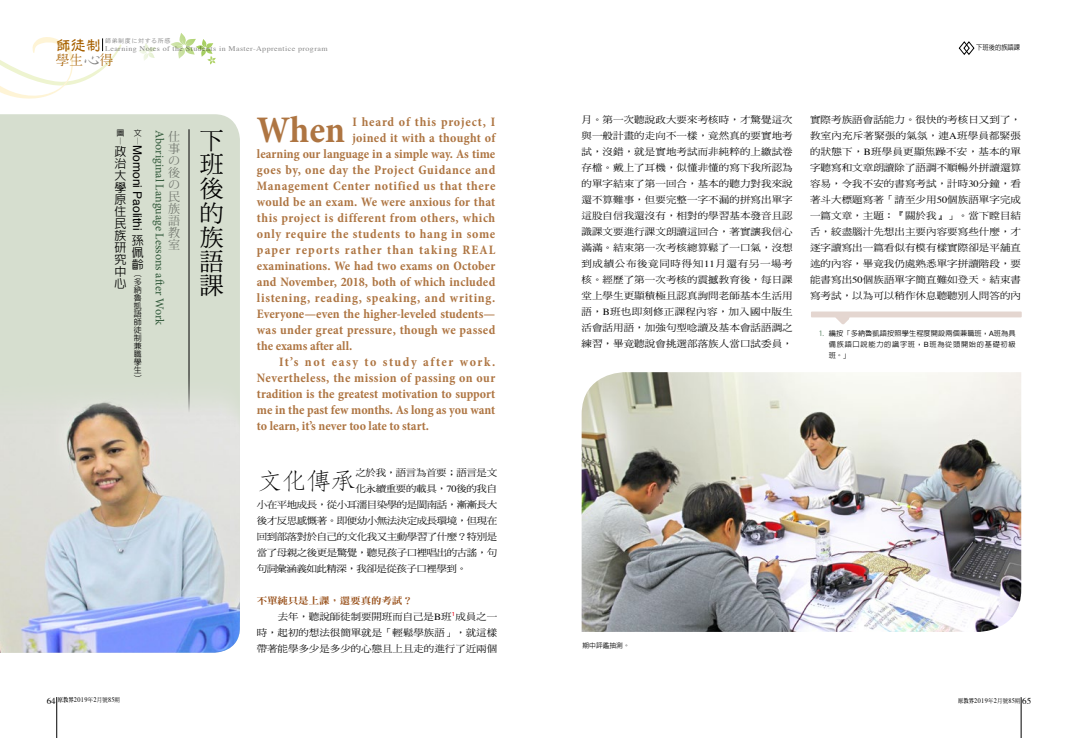
<style>
.page{position:relative;width:1078px;height:738px;background:#fff}
.page>*{position:absolute;margin:0;border:0;box-sizing:border-box;transform-origin:0 0}
.t1{font:700 condensed 37.9px "Minion Pro";color:#ae7542}
.t2{font:24px/24px "DF Ming Std W5";color:#000;text-align:justify}
.t3{font:300 23.8px "AR Fang Song B5 HK";color:#000;scale:1.11 1}
.t4{font:500 13.6px "AR Ming B5";color:#a76000}
.t5{font:700 condensed 13px "Minion Pro";letter-spacing:.025em;color:#ae7542}
.t6{font:700 condensed 13px "Minion Pro";letter-spacing:-.005em;color:#ae7542}
.t7{font:700 condensed 13px "Minion Pro";letter-spacing:.045em;color:#ae7542}
.t8{font:700 condensed 13px "Minion Pro";color:#ae7542}
.t9{font:700 condensed 13px "Minion Pro";letter-spacing:.005em;color:#ae7542}
.t10{font:700 condensed 13px "Minion Pro";letter-spacing:.055em;color:#ae7542}
.t11{font:700 condensed 13px "Minion Pro";letter-spacing:.05em;color:#ae7542}
.t12{font:700 condensed 13px "Minion Pro";letter-spacing:.085em;color:#ae7542}
.t13{font:700 condensed 13px "Minion Pro";letter-spacing:.12em;color:#ae7542}
.t14{font:700 condensed 13px "Minion Pro";letter-spacing:.065em;color:#ae7542}
.t15{font:12px "Minion Pro";letter-spacing:-.005em;color:#396545}
.t16{font:500 12px/12px "AR Hei B5";color:#000;text-align:justify}
.t17{font:12px "Helvetica";color:#000}
.t18{font:12px/12px "Koz Min Pro";color:#898989;text-align:justify}
.t19{font:9.4px/16px "DF Ming Std W5";letter-spacing:-.005em;color:#000;text-align:justify;scale:1.11 1}
.t20{font:9.4px "DF Ming Std W5";letter-spacing:-.05em;color:#000;scale:1.11 1}
.t21{font:9.4px "DF Ming Std W5";letter-spacing:-.035em;color:#000;scale:1.11 1}
.t22{font:9.4px "DF Ming Std W9";letter-spacing:-.01em;color:#974e17;scale:1.11 1}
.t23{font:9.4px "DF Ming Std W5";letter-spacing:-.04em;color:#000;scale:1.11 1}
.t24{font:500 8px/8px "AR Hei B5";color:#000}
.t25{font:7.2px "Times";letter-spacing:.05em;color:#898989;scale:1.11 1}
.t26{font:500 7.2px/11px "AR Hei B5";letter-spacing:.055em;color:#000;text-align:justify}
.t27{font:7px "Times";letter-spacing:.05em;color:#000;scale:.9 1}
.t28{font:500 7px "AR Hei B5";color:#000;scale:.9 1}
.t29{font:500 6.8px "AR Hei B5";color:#000}
.t30{font:6px "Heisei Kaku Go Std W3";letter-spacing:.1em;color:#898989}
.s1{font-family:"AR Gu Yin B5";font-weight:700;font-size:15px;color:#a76000}
.s2{font-family:"AR Xing Shu B5";font-size:18.5px;color:#898989}
.s3{font-family:"Times"}
.s4{font-family:"Koz Go Pr 6 N";font-weight:400;color:#4e7a58}
.s5{font-family:"Helvetica Neue";font-weight:400}
.s6{font-size:9px}
.s7{font-family:"AR Ming B5";font-weight:800;font-size:6px}
.s8{font-family:"DF Ming Std W5";font-size:6px}
</style>
<div class="page">
<svg style="left:170px;top:33px;width:46px;height:32px"></svg>
<svg style="left:139px;top:43px;width:16px;height:18px"></svg>
<hr style="left:57px;top:696px;width:1px;height:41px;background:#000">
<hr style="left:1020px;top:696px;width:1px;height:41px;background:#000">
<svg style="left:0;top:37px;width:122px;height:62px"></svg>
<div style="left:0;top:114px;width:240px;height:256px;background:#d6decf"></div>
<svg style="left:958px;top:41px;width:16px;height:14px"></svg>
<hr style="left:189px;top:129px;width:1px;height:390px;background:#000">
<img style="left:581px;top:372px;width:439px;height:259px">
<div style="left:810px;top:311px;width:211px;height:6px;background:#e4d6d0"></div>
<svg style="left:832px;top:317px;width:21px;height:8px"></svg>
<img style="left:0;top:370px;width:240px;height:282px">
<p class="t30" style="left:105px;top:37px;width:67px">師弟制度に対する所感</p>
<p class="t25" style="left:56px;top:42px;width:246px"><span class="s1">師徒制</span> Learning Notes of the Students in Master-Apprentice program</p>
<h3 class="t4" style="left:56px;top:53px;width:59px">學生<span class="s2">心</span>得</h3>
<p class="t24" style="left:134px;top:129px;width:9px">文︱</p>
<p class="t17" style="left:147px;top:145px;width:87px;rotate:90deg">Momoni Paolithi</p>
<p class="t16" style="left:132px;top:234px;width:13px">孫佩齡</p>
<p class="t24" style="left:134px;top:270px;width:9px;text-align:justify">︵多納魯凱語師徒制兼職學生︶</p>
<p class="t24" style="left:116px;top:129px;width:9px">圖︱</p>
<p class="t16" style="left:114px;top:145px;width:13px">政治大學原住民族研究中心</p>
<p class="t15" style="left:168px;top:130px;width:196px;rotate:90deg">Aboriginal Language Lessons after Work</p>
<p class="t18" style="left:168px;top:130px;width:13px">仕事の後の民族語教室</p>
<h2 class="t2" style="left:200px;top:128px;width:25px">下班後的族語課</h2>
<h1 class="t1" style="left:257px;top:103px;width:90px">When</h1>
<h3 class="t14" style="left:352px;top:113px;width:144px">I heard of this project, I</h3>
<h3 class="t5" style="left:352px;top:129px;width:144px">joined it with a thought of</h3>
<h3 class="t8" style="left:257px;top:145px;width:240px">learning our language in a simple way. As time</h3>
<h3 class="t7" style="left:257px;top:161px;width:240px">goes by, one day the Project Guidance and</h3>
<h3 class="t7" style="left:257px;top:177px;width:240px">Management Center notified us that there</h3>
<h3 class="t5" style="left:257px;top:193px;width:240px">would be an exam. We were anxious for that</h3>
<h3 class="t5" style="left:257px;top:209px;width:240px">this project is different from others, which</h3>
<h3 class="t11" style="left:257px;top:225px;width:240px">only require the students to hang in some</h3>
<h3 class="t12" style="left:257px;top:241px;width:240px">paper reports rather than taking REAL</h3>
<h3 class="t5" style="left:257px;top:257px;width:240px">examinations. We had two exams on October</h3>
<h3 class="t5" style="left:257px;top:273px;width:240px">and November, 2018, both of which included</h3>
<h3 class="t10" style="left:257px;top:289px;width:240px">listening, reading, speaking, and writing.</h3>
<h3 class="t9" style="left:257px;top:305px;width:240px">Everyone—even the higher-leveled students—</h3>
<h3 class="t5" style="left:257px;top:321px;width:240px">was under great pressure, though we passed</h3>
<h3 class="t8" style="left:257px;top:337px;width:97px">the exams after all.</h3>
<h3 class="t13" style="left:279px;top:353px;width:218px">It’s not easy to study after work.</h3>
<h3 class="t5" style="left:257px;top:369px;width:240px">Nevertheless, the mission of passing on our</h3>
<h3 class="t6" style="left:257px;top:385px;width:240px">tradition is the greatest motivation to support</h3>
<h3 class="t6" style="left:257px;top:401px;width:240px">me in the past few months. As long as you want</h3>
<h3 class="t6" style="left:257px;top:417px;width:174px">to learn, it’s never too late to start.</h3>
<h3 class="t3" style="left:256px;top:469px;width:92px">文化傳承</h3>
<p class="t23" style="left:355px;top:467px;width:129px">之於我，語言為首要；語言是文</p>
<p class="t21" style="left:355px;top:483px;width:129px">化永續重要的載具，<span class="s3">70</span>後的我自</p>
<p class="t20" style="left:256px;top:499px;width:218px">小在平地成長，從小耳濡目染學的是閩南話，漸漸長大</p>
<p class="t20" style="left:256px;top:515px;width:218px">後才反思感慨著。即便幼小無法決定成長環境，但現在</p>
<p class="t20" style="left:256px;top:531px;width:218px">回到部落對於自己的文化我又主動學習了什麼？特別是</p>
<p class="t20" style="left:256px;top:547px;width:218px">當了母親之後更是驚覺，聽見孩子口裡唱出的古謠，句</p>
<p class="t20" style="left:256px;top:563px;width:191px">句詞彙涵義如此精深，我卻是從孩子口裡學到。</p>
<p class="t22" style="left:256px;top:595px;width:142px">不單純只是上課，還要真的考試？</p>
<p class="t19" style="left:256px;top:607px;width:218px;text-indent:21px">去年，聽說師徒制要開班而自己是<span class="s3">B</span>班<sup>1</sup>成員之一時，起初的想法很簡單就是「輕鬆學族語」，就這樣帶著能學多少是多少的心態且上且走的進行了近兩個</p>
<p class="t28" style="left:975px;top:44px;width:50px">下班後的族語課</p>
<p class="t19" style="left:581px;top:111px;width:192px">月。第一次聽說政大要來考核時，才驚覺這次與一般計畫的走向不一樣，竟然真的要實地考試，沒錯，就是實地考試而非純粹的上繳試卷存檔。戴上了耳機，似懂非懂的寫下我所認為的單字結束了第一回合，基本的聽力對我來說還不算難事，但要完整一字不漏的拼寫出單字這股自信我還沒有，相對的學習基本發音且認識課文要進行課文朗讀這回合，著實讓我信心滿滿。結束第一次考核總算鬆了一口氣，沒想到成績公布後竟同時得知<span class="s3">11</span>月還有另一場考核。經歷了第一次考核的震撼教育後，每日課堂上學生更顯積極且認真詢問老師基本生活用語，<span class="s3">B</span>班也即刻修正課程內容，加入國中版生活會話用語，加強句型唸讀及基本會話語調之練習，畢竟聽說會挑選部落族人當口試委員，</p>
<p class="t19" style="left:809px;top:111px;width:191px">實際考族語會話能力。很快的考核日又到了，教室內充斥著緊張的氣氛，連<span class="s3">A</span>班學員都緊張的狀態下，<span class="s3">B</span>班學員更顯焦躁不安，基本的單字聽寫和文章朗讀除了語調不順暢外拼讀還算容易，令我不安的書寫考試，計時<span class="s3">30</span>分鐘，看著斗大標題寫著「請至少用<span class="s3">50</span>個族語單字完成一篇文章，主題：『關於我』」。當下瞠目結舌，絞盡腦汁先想出主要內容要寫些什麼，才逐字讀寫出一篇看似有模有樣實際卻是平舖直述的內容，畢竟我仍處熟悉單字拼讀階段，要能書寫出<span class="s3">50</span>個族語單字簡直難如登天。結束書寫考試，以為可以稍作休息聽聽別人問答的內</p>
<p class="t26" style="left:828px;top:327px;width:188px;text-indent:-10px"><span class="s4">1.</span> 編按「多納魯凱語按照學生程度開設兩個兼職班，<span class="s5">A</span>班為具備族語口說能力的識字班，<span class="s5">B</span>班為從頭開始的基礎初級班。」</p>
<p class="t29" style="left:582px;top:641px;width:49px">期中評鑑抽測。</p>
<p class="t27" style="left:47px;top:693px;width:83px"><span class="s6">64</span> <span class="s7">原教界</span>2019<span class="s8">年</span>2<span class="s8">月號</span>85<span class="s8">期</span></p>
<p class="t27" style="left:957px;top:693px;width:83px"><span class="s7">原教界</span>2019<span class="s8">年</span>2<span class="s8">月號</span>85<span class="s8">期</span> <span class="s6">65</span></p>
</div>
